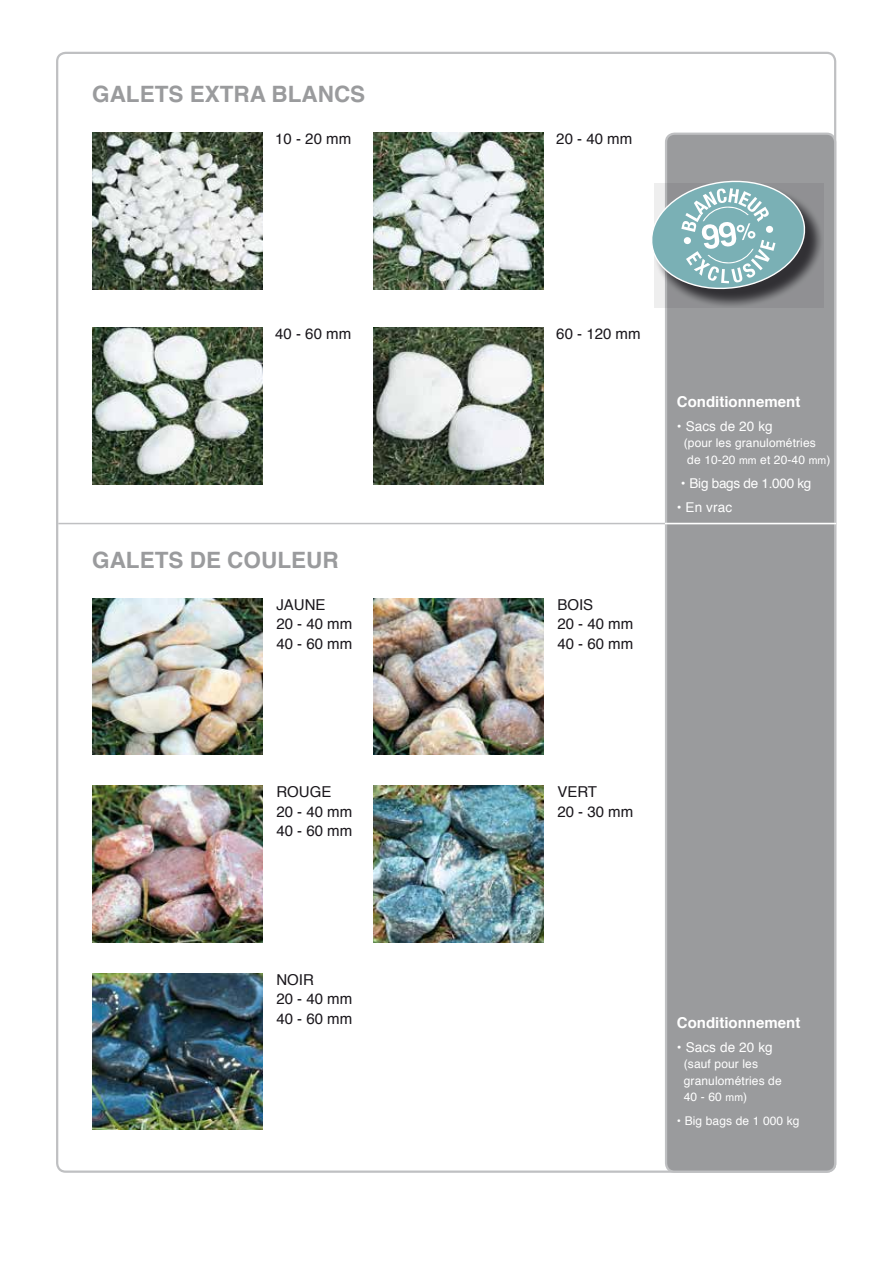
<style>
.page{position:relative;width:888px;height:1266px;background:#fff}
.page>*{position:absolute;margin:0;border:0;box-sizing:border-box;transform-origin:0 0}
.t1{font:700 22.5px "Helvetica";color:#9a9b9d}
.t2{font:15px/19.5px "Helvetica";color:#1a171c}
.t3{font:700 15px "Helvetica";color:#fff}
.t4{font:13.5px "Helvetica";letter-spacing:.01em;color:#fff}
.t5{font:13.5px "Helvetica";letter-spacing:-.02em;color:#fff}
.t6{font:12px/16.5px "Helvetica";letter-spacing:.01em;color:#fff}
.s1{font-size:10.5px}
</style>
<div class="page">
<div style="left:666px;top:134px;width:169px;height:1037px;background:#9a9b9d;border-radius:9px"></div>
<div style="left:665px;top:133px;width:171px;height:1039px;border:2px solid #bfc0c2;border-radius:9px"></div>
<hr style="left:58px;top:523px;width:778px;height:1px;background:#bfc0c2">
<img style="left:373px;top:328px;width:170px;height:156px">
<img style="left:373px;top:133px;width:170px;height:156px">
<img style="left:92px;top:328px;width:170px;height:156px">
<img style="left:92px;top:133px;width:170px;height:156px">
<img style="left:373px;top:598px;width:170px;height:157px">
<img style="left:373px;top:785px;width:170px;height:157px">
<img style="left:92px;top:785px;width:170px;height:157px">
<img style="left:92px;top:598px;width:170px;height:157px">
<img style="left:92px;top:973px;width:170px;height:156px">
<hr style="left:665px;top:523px;width:171px;height:1px;background:#fff">
<svg style="left:654px;top:183px;width:169px;height:125px;fill:#909093"></svg>
<svg style="left:652px;top:175px;width:157px;height:120px;background:#90aeb1"></svg>
<h1 class="t1" style="left:92px;top:76px;width:274px">GALETS EXTRA BLANCS</h1>
<p class="t2" style="left:275px;top:129px;width:77px">10 - 20 mm</p>
<p class="t2" style="left:275px;top:324px;width:77px">40 - 60 mm</p>
<h1 class="t1" style="left:92px;top:542px;width:248px">GALETS DE COULEUR</h1>
<p class="t2" style="left:276px;top:595px;width:77px">JAUNE<br>20 - 40 mm<br>40 - 60 mm</p>
<p class="t2" style="left:276px;top:782px;width:77px">ROUGE<br>20 - 40 mm<br>40 - 60 mm</p>
<p class="t2" style="left:276px;top:970px;width:77px">NOIR<br>20 - 40 mm<br>40 - 60 mm</p>
<p class="t2" style="left:556px;top:129px;width:77px">20 - 40 mm</p>
<p class="t2" style="left:556px;top:324px;width:86px">60 - 120 mm</p>
<p class="t2" style="left:557px;top:595px;width:77px">BOIS<br>20 - 40 mm<br>40 - 60 mm</p>
<p class="t3" style="left:677px;top:389px;width:125px">Conditionnement</p>
<p class="t4" style="left:677px;top:415px;width:97px">• Sacs de 20 kg</p>
<p class="t6" style="left:683px;top:435px;width:148px">(pour les granulométries de 10-20 <span class="s1">mm</span> et 20-40 <span class="s1">mm</span>)</p>
<p class="t5" style="left:680px;top:472px;width:132px">• Big bags de 1.000 kg</p>
<p class="t4" style="left:677px;top:496px;width:57px">• En vrac</p>
<p class="t2" style="left:557px;top:782px;width:77px">VERT<br>20 - 30 mm</p>
<p class="t3" style="left:677px;top:1010px;width:125px">Conditionnement</p>
<p class="t4" style="left:677px;top:1036px;width:97px">• Sacs de 20 kg</p>
<p class="t6" style="left:683px;top:1056px;width:99px">(sauf pour les granulométries de<br>40 - 60 <span class="s1">mm</span>)</p>
<p class="t6" style="left:677px;top:1113px;width:124px">• Big bags de 1 000 kg</p>
</div>
